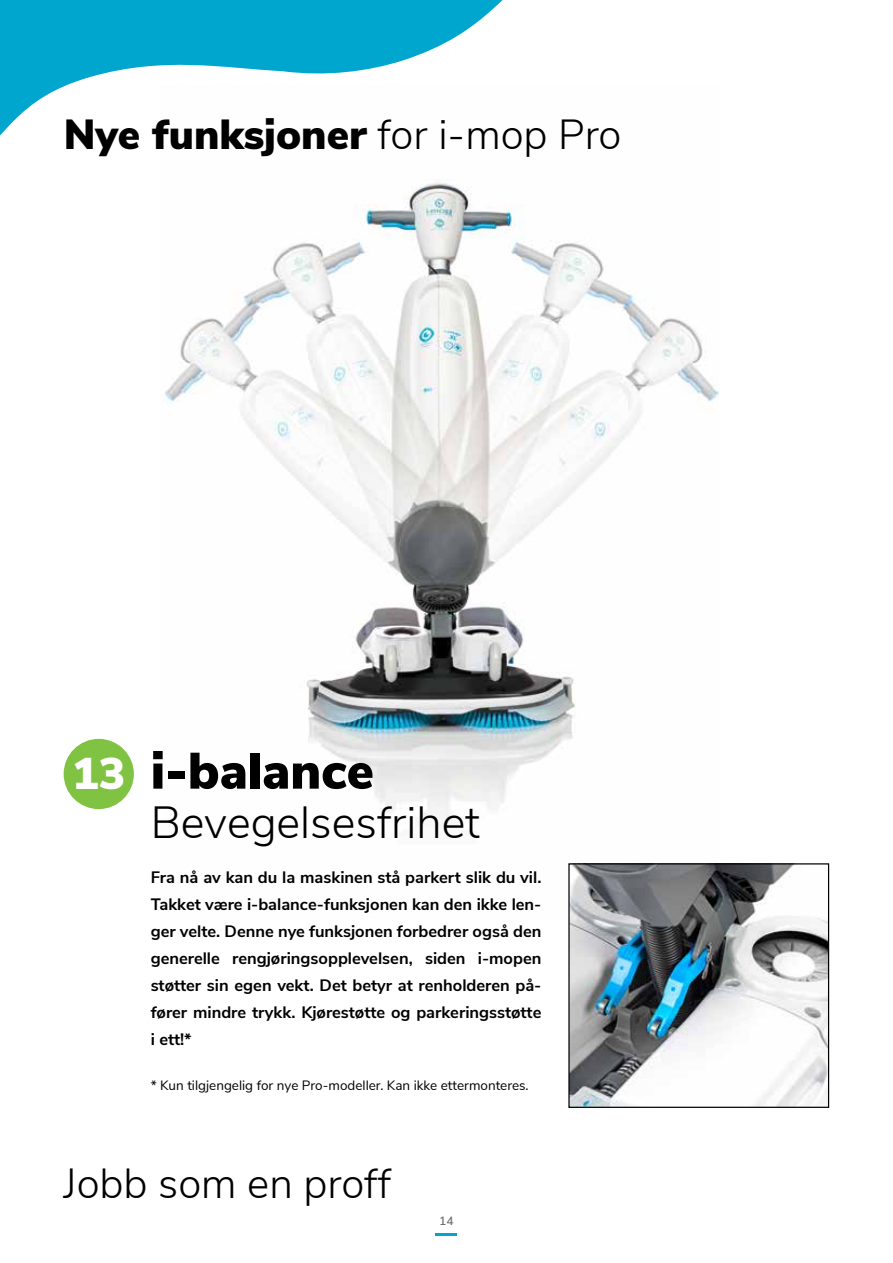
<style>
.page{position:relative;width:893px;height:1263px;background:#fff}
.page>*{position:absolute;margin:0;border:0;box-sizing:border-box;transform-origin:0 0}
.t1{font:900 51px "Nunito Sans";color:#000}
.t2{font:300 45px "Nunito Sans";color:#000}
.t3{font:900 44.4px "Nunito Sans";color:#fff}
.t4{font:900 42px "Nunito Sans";color:#000}
.t5{font:300 42px "Nunito Sans";color:#000}
.t6{font:700 16.5px/27px "Nunito Sans";color:#000;text-align:justify}
.t7{font:13.5px "Nunito Sans";color:#000}
.t8{font:600 12px "Nunito Sans";color:#6d6e71}
.s1{font-weight:300}
</style>
<div class="page">
<svg style="left:0;top:0;width:719px;height:395px"></svg>
<img style="left:162px;top:83px;width:556px;height:736px">
<img style="left:570px;top:865px;width:257px;height:241px">
<div style="left:568px;top:863px;width:261px;height:245px;border:1px solid #000"></div>
<div style="left:64px;top:739px;width:70px;height:70px;background:#80c342;border-radius:50%"></div>
<hr style="left:436px;top:1233px;width:21px;height:2px;background:#00a6ce">
<h3 class="t4" style="left:64px;top:103px;width:559px">Nye funksjoner <span class="s1">for i-mop Pro</span></h3>
<h3 class="t3" style="left:72px;top:741px;width:55px">13</h3>
<h1 class="t1" style="left:151px;top:733px;width:225px">i-balance</h1>
<h2 class="t2" style="left:151px;top:789px;width:331px">Bevegelsesfrihet</h2>
<p class="t6" style="left:151px;top:863px;width:392px">Fra nå av kan du la maskinen stå parkert slik du vil.<br>Takket være i-balance-funksjonen kan den ikke len&shy;ger velte. Denne nye funksjonen forbedrer også den generelle rengjøringsopplevelsen, siden i-mopen støtter sin egen vekt. Det betyr at renholderen på&shy;fører mindre trykk. Kjørestøtte og parkeringsstøtte i ett!*</p>
<p class="t7" style="left:151px;top:1075px;width:379px">* Kun tilgjengelig for nye Pro-modeller. Kan ikke ettermonteres.</p>
<h3 class="t5" style="left:64px;top:1153px;width:329px">Jobb som en proff</h3>
<p class="t8" style="left:439px;top:1212px;width:16px">14</p>
</div>
